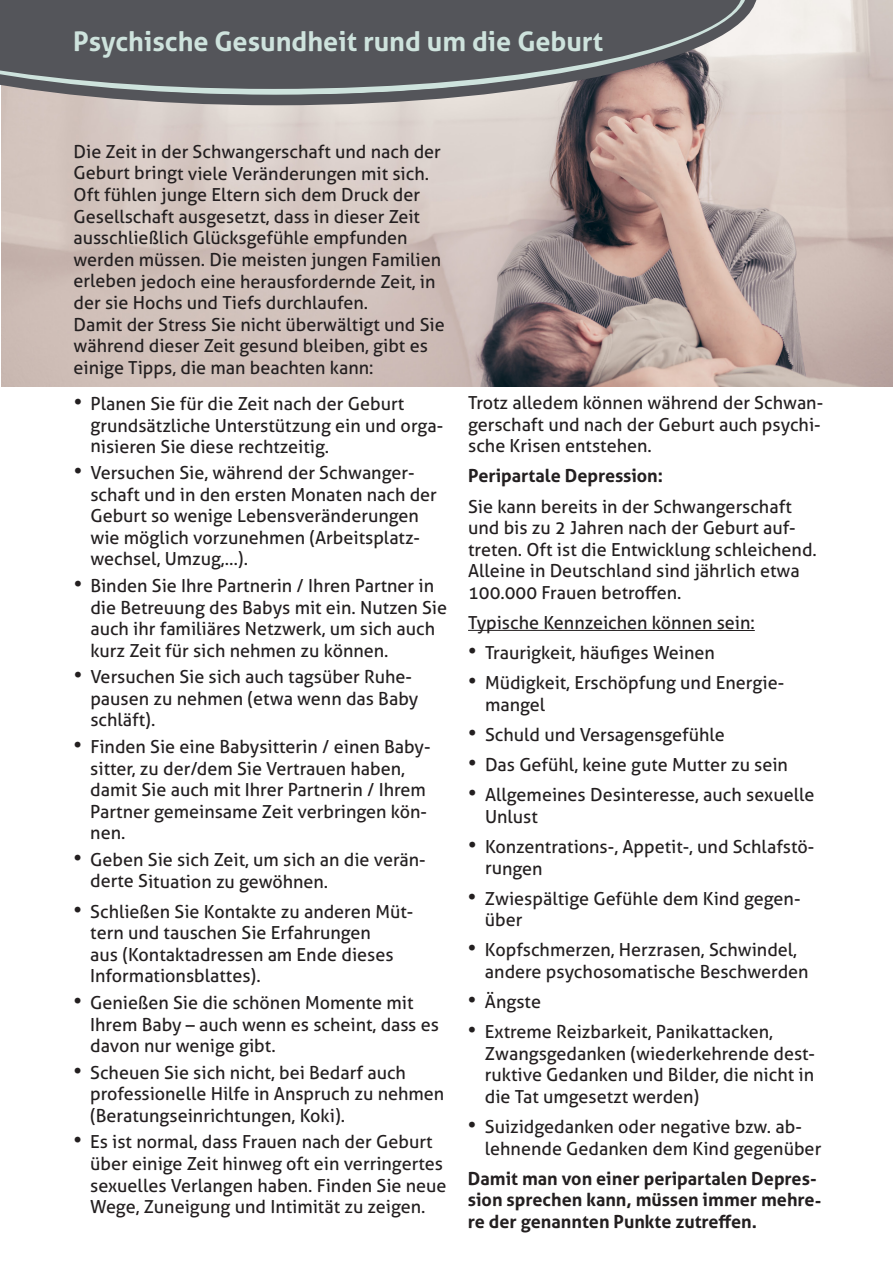
<style>
.page{position:relative;width:893px;height:1263px;background:#fff}
.page>*{position:absolute;margin:0;border:0;box-sizing:border-box;transform-origin:0 0}
.t1{font:700 27px "Aller";color:#cee3dd}
.t2{font:18px/21.6px "Aller";color:#231f20}
.t3{font:700 18px/21.6px "Aller";color:#231f20}
.s1{font-size:22.5px}
</style>
<div class="page">
<img style="left:1px;top:0;width:892px;height:387px">
<svg style="left:0;top:0;width:758px;height:105px;background:#6b6b6e"></svg>
<hr style="left:468px;top:630px;width:287px;height:1px;background:#231f20">
<p class="t1" style="left:73px;top:24px;width:532px">Psychische Gesundheit rund um die Geburt</p>
<p class="t2" style="left:74px;top:141px;width:369px">Die Zeit in der Schwangerschaft und nach der Geburt bringt viele Veränderungen mit sich.<br>Oft fühlen junge Eltern sich dem Druck der Gesellschaft ausgesetzt, dass in dieser Zeit ausschließlich Glücksgefühle empfunden werden müssen. Die meisten jungen Familien erleben jedoch eine herausfordernde Zeit, in der sie Hochs und Tiefs durchlaufen.</p>
<p class="t2" style="left:73px;top:313px;width:373px">Damit der Stress Sie nicht überwältigt und Sie während dieser Zeit gesund bleiben, gibt es einige Tipps, die man beachten kann:</p>
<p class="t2" style="left:90px;top:393px;width:354px;text-indent:-17px"><span class="s1">•</span> Planen Sie für die Zeit nach der Geburt grundsätzliche Unterstützung ein und orga&shy;nisieren Sie diese rechtzeitig.</p>
<p class="t2" style="left:90px;top:462px;width:348px;text-indent:-17px"><span class="s1">•</span> Versuchen Sie, während der Schwanger&shy;schaft und in den ersten Monaten nach der Geburt so wenige Lebensveränderungen wie möglich vorzunehmen (Arbeitsplatz&shy;wechsel, Umzug,…).</p>
<p class="t2" style="left:90px;top:575px;width:358px;text-indent:-17px"><span class="s1">•</span> Binden Sie Ihre Partnerin / Ihren Partner in die Betreuung des Babys mit ein. Nutzen Sie auch ihr familiäres Netzwerk, um sich auch kurz Zeit für sich nehmen zu können.</p>
<p class="t2" style="left:90px;top:666px;width:329px;text-indent:-17px"><span class="s1">•</span> Versuchen Sie sich auch tagsüber Ruhe&shy;pausen zu nehmen (etwa wenn das Baby schläft).</p>
<p class="t2" style="left:90px;top:736px;width:342px;text-indent:-17px"><span class="s1">•</span> Finden Sie eine Babysitterin / einen Baby&shy;sitter, zu der/dem Sie Vertrauen haben, damit Sie auch mit Ihrer Partnerin / Ihrem Partner gemeinsame Zeit verbringen kön&shy;nen.</p>
<p class="t2" style="left:90px;top:849px;width:337px;text-indent:-17px"><span class="s1">•</span> Geben Sie sich Zeit, um sich an die verän&shy;derte Situation zu gewöhnen.</p>
<p class="t2" style="left:90px;top:900px;width:324px;text-indent:-17px"><span class="s1">•</span> Schließen Sie Kontakte zu anderen Müt&shy;tern und tauschen Sie Erfahrungen<br>aus (Kontaktadressen am Ende dieses Informationsblattes).</p>
<p class="t2" style="left:90px;top:992px;width:350px;text-indent:-17px"><span class="s1">•</span> Genießen Sie die schönen Momente mit<br>Ihrem Baby – auch wenn es scheint, dass es davon nur wenige gibt.</p>
<p class="t2" style="left:90px;top:1061px;width:356px;text-indent:-17px"><span class="s1">•</span> Scheuen Sie sich nicht, bei Bedarf auch professionelle Hilfe in Anspruch zu nehmen (Beratungseinrichtungen, Koki).</p>
<p class="t2" style="left:90px;top:1131px;width:358px;text-indent:-17px"><span class="s1">•</span> Es ist normal, dass Frauen nach der Geburt über einige Zeit hinweg oft ein verringertes sexuelles Verlangen haben. Finden Sie neue Wege, Zuneigung und Intimität zu zeigen.</p>
<p class="t2" style="left:468px;top:392px;width:357px">Trotz alledem können während der Schwan&shy;gerschaft und nach der Geburt auch psychi&shy;sche Krisen entstehen.</p>
<p class="t3" style="left:468px;top:465px;width:196px">Peripartale Depression:</p>
<p class="t2" style="left:468px;top:495px;width:350px">Sie kann bereits in der Schwangerschaft und bis zu 2 Jahren nach der Geburt auf&shy;treten. Oft ist die Entwicklung schleichend.<br>Alleine in Deutschland sind jährlich etwa 100.000 Frauen betroffen.</p>
<p class="t2" style="left:468px;top:612px;width:288px">Typische Kennzeichen können sein:</p>
<p class="t2" style="left:468px;top:642px;width:249px"><span class="s1">•</span> Traurigkeit, häufiges Weinen</p>
<p class="t2" style="left:485px;top:672px;width:301px;text-indent:-17px"><span class="s1">•</span> Müdigkeit, Erschöpfung und Energie&shy;mangel</p>
<p class="t2" style="left:468px;top:724px;width:259px"><span class="s1">•</span> Schuld und Versagensgefühle</p>
<p class="t2" style="left:468px;top:754px;width:322px"><span class="s1">•</span> Das Gefühl, keine gute Mutter zu sein</p>
<p class="t2" style="left:485px;top:784px;width:331px;text-indent:-17px"><span class="s1">•</span> Allgemeines Desinteresse, auch sexuelle<br>Unlust</p>
<p class="t2" style="left:485px;top:836px;width:331px;text-indent:-17px"><span class="s1">•</span> Konzentrations-, Appetit-, und Schlafstö&shy;rungen</p>
<p class="t2" style="left:485px;top:887px;width:317px;text-indent:-17px"><span class="s1">•</span> Zwiespältige Gefühle dem Kind gegen&shy;über</p>
<p class="t2" style="left:485px;top:939px;width:325px;text-indent:-17px"><span class="s1">•</span> Kopfschmerzen, Herzrasen, Schwindel, andere psychosomatische Beschwerden</p>
<p class="t2" style="left:468px;top:991px;width:75px"><span class="s1">•</span> Ängste</p>
<p class="t2" style="left:485px;top:1021px;width:332px;text-indent:-17px"><span class="s1">•</span> Extreme Reizbarkeit, Panikattacken, Zwangsgedanken (wiederkehrende dest&shy;ruktive Gedanken und Bilder, die nicht in die Tat umgesetzt werden)</p>
<p class="t2" style="left:485px;top:1116px;width:338px;text-indent:-17px"><span class="s1">•</span> Suizidgedanken oder negative bzw. ab&shy;lehnende Gedanken dem Kind gegenüber</p>
<p class="t3" style="left:468px;top:1167px;width:355px">Damit man von einer peripartalen Depres&shy;sion sprechen kann, müssen immer mehre&shy;re der genannten Punkte zutreffen.</p>
</div>
